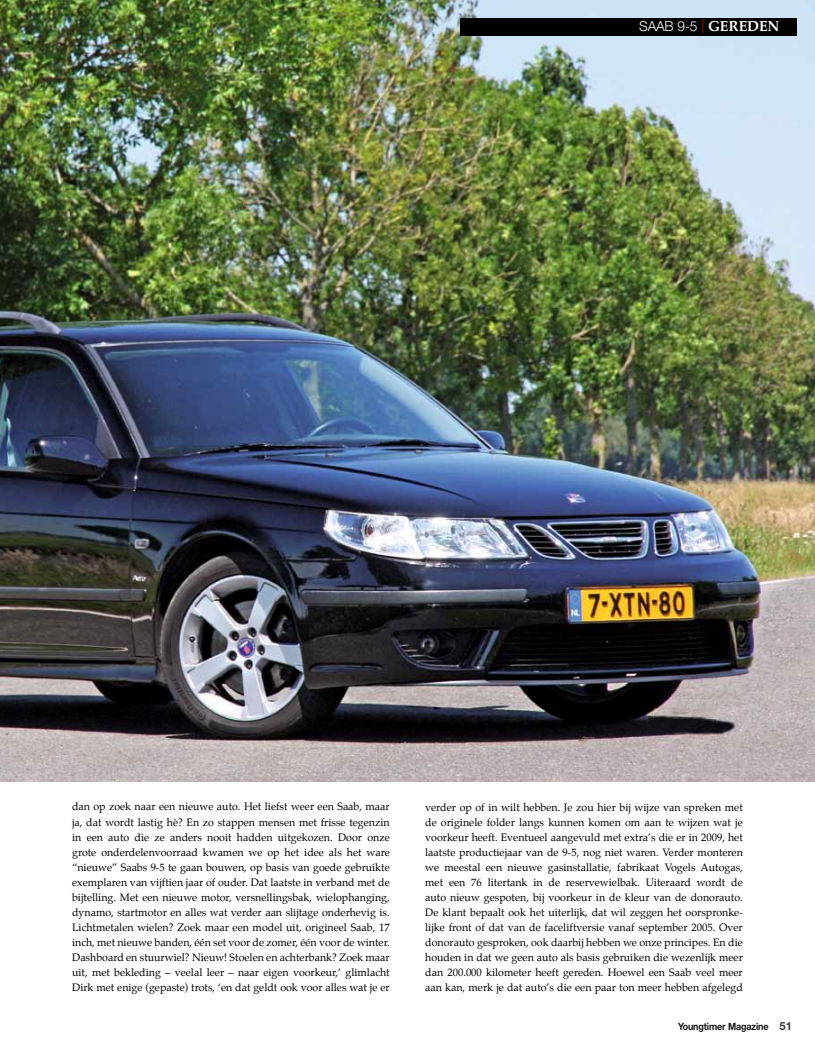
<style>
.page{position:relative;width:815px;height:1053px;background:#fff}
.page>*{position:absolute;margin:0;border:0;box-sizing:border-box;transform-origin:0 0}
.t1{font:300 13.75px "Helvetica Neue LT Std";color:#fff}
.t2{font:10.62px/15px "Palatino";color:#000;text-align:justify}
.t3{font:700 10px "Helvetica Neue LT Std";letter-spacing:-.015em;color:#19161a;scale:.9 1}
.s1{color:#bf1c20}
.s2{font-family:"Palatino";font-weight:700;font-size:14.38px}
.s3{font-size:11.25px;color:#393439}
</style>
<div class="page">
<img style="left:0;top:0;width:815px;height:781px">
<div style="left:461px;top:18px;width:336px;height:17px;background:#000"></div>
<p class="t1" style="left:639px;top:18px;width:142px">SAAB 9-5 <span class="s1">|</span> <span class="s2">GEREDEN</span></p>
<p class="t2" style="left:72px;top:799px;width:319px">dan op zoek naar een nieuwe auto. Het liefst weer een Saab, maar ja, dat wordt lastig hè? En zo stappen mensen met frisse tegenzin in een auto die ze anders nooit hadden uitgekozen. Door onze grote onderdelenvoorraad kwamen we op het idee als het ware “nieuwe” Saabs 9-5 te gaan bouwen, op basis van goede gebruikte exemplaren van vijftien jaar of ouder. Dat laatste in verband met de bijtelling. Met een nieuwe motor, versnellingsbak, wielophanging, dynamo, startmotor en alles wat verder aan slijtage onderhevig is.<br>Lichtmetalen wielen? Zoek maar een model uit, origineel Saab, 17 inch, met nieuwe banden, één set voor de zomer, één voor de winter.<br>Dashboard en stuurwiel? Nieuw! Stoelen en achterbank? Zoek maar uit, met bekleding – veelal leer – naar eigen voorkeur,’ glimlacht Dirk met enige (gepaste) trots, ‘en dat geldt ook voor alles wat je er</p>
<p class="t2" style="left:425px;top:799px;width:319px">verder op of in wilt hebben. Je zou hier bij wijze van spreken met de originele folder langs kunnen komen om aan te wijzen wat je voorkeur heeft. Eventueel aangevuld met extra’s die er in 2009, het laatste productiejaar van de 9-5, nog niet waren. Verder monteren we meestal een nieuwe gasinstallatie, fabrikaat Vogels Autogas, met een 76 litertank in de reservewielbak. Uiteraard wordt de auto nieuw gespoten, bij voorkeur in de kleur van de donorauto.<br>De klant bepaalt ook het uiterlijk, dat wil zeggen het oorspronke&shy;lijke front of dat van de faceliftversie vanaf september 2005. Over donorauto gesproken, ook daarbij hebben we onze principes. En die houden in dat we geen auto als basis gebruiken die wezenlijk meer dan 200.000 kilometer heeft gereden. Hoewel een Saab veel meer aan kan, merk je dat auto’s die een paar ton meer hebben afgelegd</p>
<p class="t3" style="left:678px;top:1019px;width:128px">Youngtimer Magazine <span class="s3">51</span></p>
</div>
